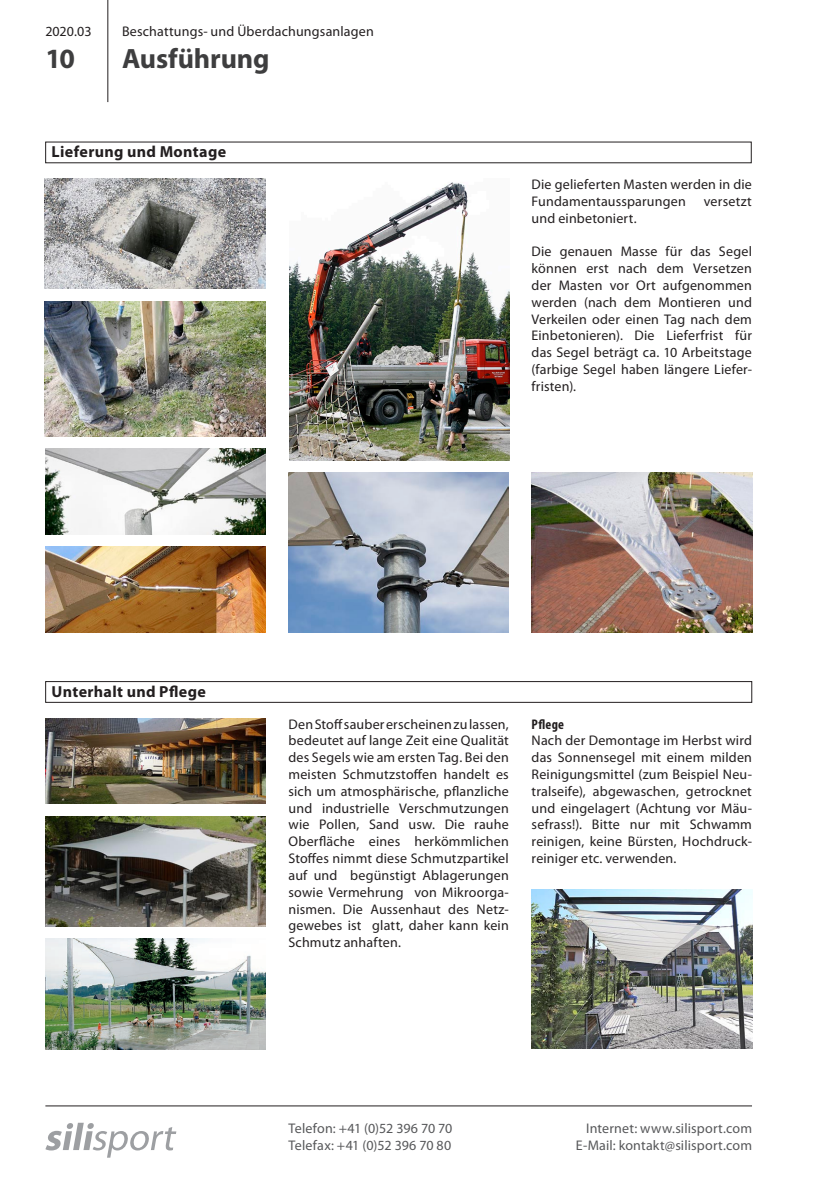
<style>
.page{position:relative;width:840px;height:1191px;background:#fff}
.page>*{position:absolute;margin:0;border:0;box-sizing:border-box;transform-origin:0 0}
.t1{font:700 28px "Myriad Pro";letter-spacing:-.005em;color:#3e3e3f}
.t2{font:700 16px "Myriad Pro";letter-spacing:.02em;color:#231f20}
.t3{font:14px/16.8px "Myriad Pro";letter-spacing:.015em;color:#231f20;text-align:justify}
.t4{font:14px/16.8px "Myriad Pro";letter-spacing:.01em;color:#57585a;text-align:right}
.t5{font:700 condensed 14px "Myriad Pro";color:#231f20}
</style>
<div class="page">
<hr style="left:45px;top:1105px;width:706px;height:1px;background:#231f20">
<hr style="left:107px;top:0;width:1px;height:102px;background:#231f20">
<svg style="left:45px;top:1122px;width:131px;height:35px"></svg>
<img style="left:531px;top:889px;width:220px;height:159px">
<img style="left:45px;top:718px;width:221px;height:86px">
<img style="left:45px;top:816px;width:221px;height:110px">
<img style="left:45px;top:938px;width:221px;height:111px">
<img style="left:45px;top:546px;width:221px;height:86px">
<img style="left:288px;top:473px;width:220px;height:159px">
<img style="left:531px;top:473px;width:220px;height:159px">
<img style="left:45px;top:448px;width:221px;height:86px">
<img style="left:45px;top:179px;width:221px;height:110px">
<img style="left:45px;top:301px;width:221px;height:135px">
<img style="left:289px;top:182px;width:220px;height:278px">
<div style="left:45px;top:681px;width:706px;height:21px;border:1px solid #231f20"></div>
<p class="t3" style="left:45px;top:23px;width:48px">2020.03</p>
<h1 class="t1" style="left:45px;top:41px;width:31px">10</h1>
<p class="t3" style="left:122px;top:23px;width:253px">Beschattungs- und Überdachungsanlagen</p>
<h1 class="t1" style="left:122px;top:41px;width:149px">Ausführung</h1>
<p class="t2" style="left:52px;top:141px;width:176px">Lieferung und Montage</p>
<p class="t3" style="left:531px;top:176px;width:222px">Die gelieferten Masten werden in die<br>Fundamentaussparungen</p>
<p class="t3" style="left:703px;top:193px;width:50px">versetzt</p>
<p class="t3" style="left:531px;top:209px;width:106px">und einbetoniert.</p>
<p class="t3" style="left:531px;top:243px;width:222px">Die genauen Masse für das Segel können erst nach dem Versetzen der Masten vor Ort aufgenommen werden (nach dem Montieren und Verkeilen oder einen Tag nach dem Einbetonieren). Die Lieferfrist für das Segel beträgt ca. 10 Arbeitstage (farbige Segel haben längere Liefer&shy;fristen).</p>
<p class="t2" style="left:52px;top:681px;width:156px">Unterhalt und Pflege</p>
<p class="t3" style="left:288px;top:715px;width:222px">Den Stoff sauber erscheinen zu lassen, bedeutet auf lange Zeit eine Qualität des Segels wie am ersten Tag. Bei den meisten Schmutzstoffen handelt es sich um atmosphärische, pflanzliche und industrielle Verschmutzungen wie Pollen, Sand usw. Die rauhe Oberfläche eines herkömmlichen Stoffes nimmt diese Schmutzpartikel auf und begünstigt Ablagerungen sowie Vermehrung von Mikroorga&shy;nismen. Die Aussenhaut des Netz&shy;gewebes ist glatt, daher kann kein Schmutz anhaften.</p>
<p class="t5" style="left:531px;top:715px;width:34px">Pflege</p>
<p class="t3" style="left:531px;top:732px;width:222px">Nach der Demontage im Herbst wird das Sonnensegel mit einem milden Reinigungsmittel (zum Beispiel Neu&shy;tralseife), abgewaschen, getrocknet und eingelagert (Achtung vor Mäu&shy;sefrass!). Bitte nur mit Schwamm reinigen, keine Bürsten, Hochdruck&shy;reiniger etc. verwenden.</p>
<p class="t4" style="left:288px;top:1120px;width:165px;text-align:left">Telefon: +41 (0)52 396 70 70<br>Telefax: +41 (0)52 396 70 80</p>
<p class="t4" style="left:575px;top:1120px;width:177px">Internet: www.silisport.com<br>E-Mail: kontakt@silisport.com</p>
</div>
